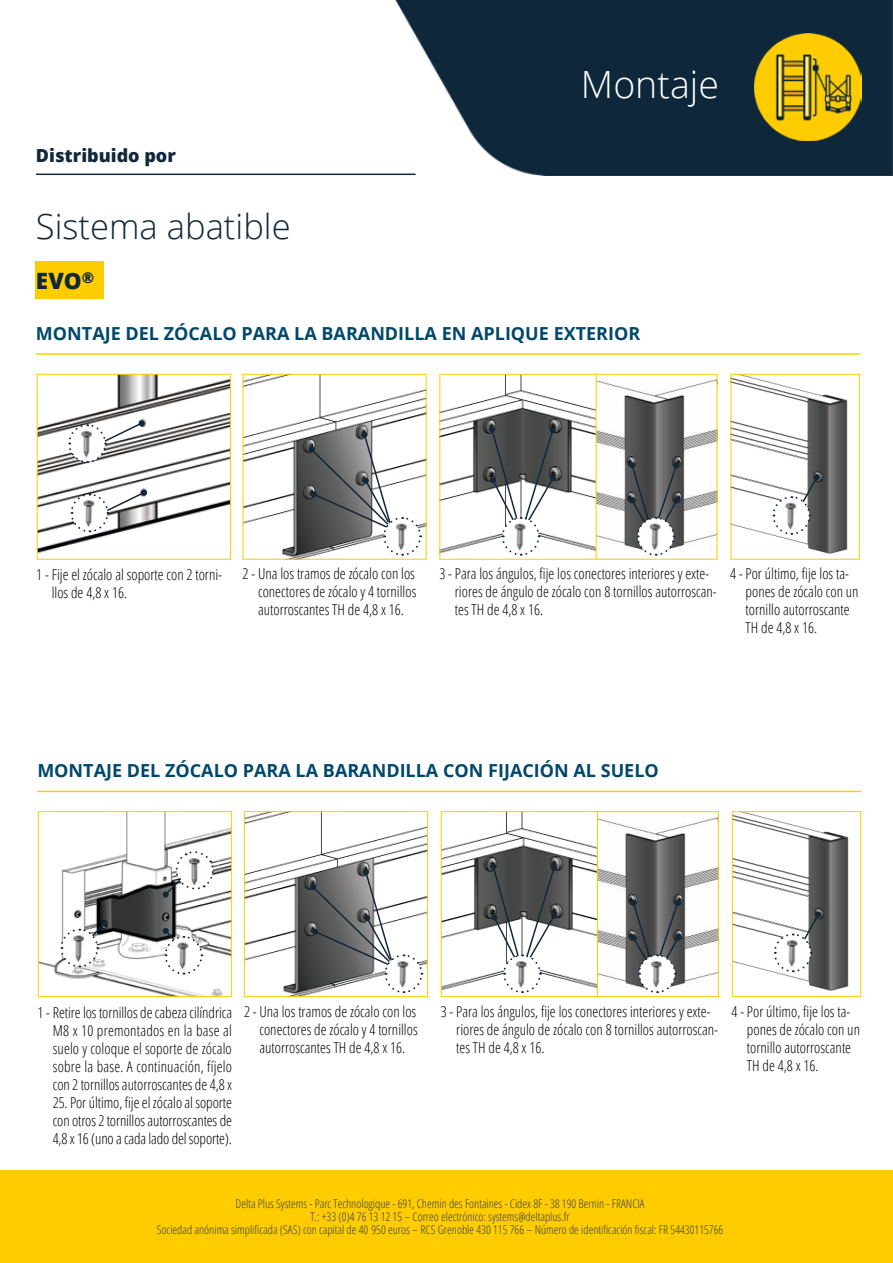
<style>
.page{position:relative;width:893px;height:1263px;background:#fff}
.page>*{position:absolute;margin:0;border:0;box-sizing:border-box;transform-origin:0 0}
.t1{font:300 37.5px "Open Sans";color:#fff}
.t2{font:300 34.5px "Open Sans";color:#11273a}
.t3{font:800 22.5px "Open Sans";color:#11273a}
.t4{font:700 18px "Open Sans";color:#00486b}
.t5{font:800 18px "Open Sans";color:#11273a}
.t6{font:300 condensed 15px/18px "Open Sans";color:#000}
.t7{font:300 condensed 12px/13px "Open Sans";color:#354054;text-align:center}
</style>
<div class="page">
<div style="left:0;top:1170px;width:893px;height:93px;background:#fc0"></div>
<img style="left:296px;top:0;width:597px;height:175px">
<div style="left:423px;top:0;width:393px;height:137px;background:#0f273a"></div>
<hr style="left:36px;top:174px;width:380px;height:1px;background:#11273a">
<img style="left:755px;top:34px;width:106px;height:106px">
<img style="left:40px;top:813px;width:190px;height:182px">
<div style="left:38px;top:811px;width:194px;height:186px;border:1px solid #fc0"></div>
<img style="left:246px;top:813px;width:180px;height:182px">
<div style="left:244px;top:811px;width:184px;height:186px;border:1px solid #fc0"></div>
<svg style="left:59px;top:920px;width:49px;height:48px"></svg>
<img style="left:70px;top:932px;width:19px;height:31px">
<svg style="left:310px;top:869px;width:113px;height:125px"></svg>
<img style="left:394px;top:957px;width:19px;height:32px">
<img style="left:443px;top:813px;width:154px;height:177px">
<div style="left:441px;top:811px;width:162px;height:186px;border:1px solid #fc0"></div>
<img style="left:599px;top:813px;width:118px;height:182px">
<div style="left:597px;top:811px;width:122px;height:186px;border:1px solid #fc0"></div>
<svg style="left:490px;top:864px;width:67px;height:130px"></svg>
<img style="left:513px;top:957px;width:18px;height:32px">
<svg style="left:630px;top:899px;width:52px;height:95px"></svg>
<img style="left:648px;top:957px;width:18px;height:32px">
<img style="left:734px;top:813px;width:115px;height:178px">
<div style="left:732px;top:811px;width:129px;height:186px;border:1px solid #fc0"></div>
<svg style="left:162px;top:927px;width:41px;height:48px"></svg>
<img style="left:174px;top:939px;width:19px;height:31px">
<svg style="left:773px;top:911px;width:48px;height:62px"></svg>
<img style="left:783px;top:937px;width:19px;height:31px">
<svg style="left:162px;top:849px;width:53px;height:49px"></svg>
<img style="left:185px;top:855px;width:19px;height:31px">
<img style="left:245px;top:376px;width:180px;height:182px">
<svg style="left:309px;top:432px;width:113px;height:125px"></svg>
<img style="left:393px;top:520px;width:18px;height:31px">
<img style="left:441px;top:376px;width:155px;height:182px">
<div style="left:439px;top:374px;width:163px;height:186px;border:1px solid #fc0"></div>
<img style="left:598px;top:376px;width:117px;height:182px">
<svg style="left:489px;top:426px;width:67px;height:131px"></svg>
<img style="left:511px;top:520px;width:19px;height:31px">
<svg style="left:629px;top:462px;width:51px;height:95px"></svg>
<img style="left:646px;top:520px;width:19px;height:31px">
<img style="left:733px;top:376px;width:115px;height:178px">
<div style="left:731px;top:374px;width:129px;height:186px;border:1px solid #fc0"></div>
<svg style="left:771px;top:474px;width:49px;height:62px"></svg>
<img style="left:782px;top:499px;width:19px;height:32px">
<img style="left:39px;top:376px;width:190px;height:177px">
<div style="left:37px;top:374px;width:194px;height:186px;border:1px solid #fc0"></div>
<svg style="left:67px;top:420px;width:78px;height:44px"></svg>
<img style="left:78px;top:427px;width:18px;height:32px">
<svg style="left:70px;top:489px;width:77px;height:44px"></svg>
<img style="left:80px;top:497px;width:19px;height:31px">
<div style="left:36px;top:261px;width:68px;height:38px;background:#fc0"></div>
<hr style="left:37px;top:791px;width:824px;height:1px;background:#fc0">
<hr style="left:36px;top:353px;width:824px;height:2px;background:#fc0">
<p class="t5" style="left:36px;top:142px;width:141px">Distribuido por</p>
<h2 class="t2" style="left:36px;top:203px;width:256px">Sistema abatible</h2>
<h3 class="t3" style="left:36px;top:263px;width:60px">EVO<sup>®</sup></h3>
<h1 class="t1" style="left:581px;top:59px;width:139px">Montaje</h1>
<p class="t4" style="left:36px;top:321px;width:606px">MONTAJE DEL ZÓCALO PARA LA BARANDILLA EN APLIQUE EXTERIOR</p>
<p class="t6" style="left:52px;top:565px;width:172px;text-indent:-15px">1 - Fije el zócalo al soporte con 2 torni&shy;llos de 4,8 x 16.</p>
<p class="t6" style="left:258px;top:564px;width:160px;text-align:justify;text-indent:-15px">2 - Una los tramos de zócalo con los conectores de zócalo y 4 tornillos autorroscantes TH de 4,8 x 16.</p>
<p class="t6" style="left:455px;top:564px;width:263px;text-indent:-15px">3 - Para los ángulos, fije los conectores interiores y exte&shy;riores de ángulo de zócalo con 8 tornillos autorroscan&shy;tes TH de 4,8 x 16.</p>
<p class="t6" style="left:746px;top:564px;width:115px;text-indent:-15px">4 - Por último, fije los ta&shy;pones de zócalo con un tornillo autorroscante<br>TH de 4,8 x 16.</p>
<p class="t4" style="left:37px;top:758px;width:623px">MONTAJE DEL ZÓCALO PARA LA BARANDILLA CON FIJACIÓN AL SUELO</p>
<p class="t6" style="left:53px;top:1003px;width:181px;text-align:justify;text-indent:-15px">1 - Retire los tornillos de cabeza cilíndrica M8 x 10 premontados en la base al suelo y coloque el soporte de zócalo sobre la base. A continuación, fíjelo con 2 tornillos autorroscantes de 4,8 x</p>
<p class="t6" style="left:53px;top:1093px;width:181px;text-align:justify">25. Por último, fije el zócalo al soporte con otros 2 tornillos autorroscantes de 4,8 x 16 (uno a cada lado del soporte).</p>
<p class="t6" style="left:259px;top:1002px;width:160px;text-align:justify;text-indent:-15px">2 - Una los tramos de zócalo con los conectores de zócalo y 4 tornillos autorroscantes TH de 4,8 x 16.</p>
<p class="t6" style="left:456px;top:1002px;width:263px;text-indent:-15px">3 - Para los ángulos, fije los conectores interiores y exte&shy;riores de ángulo de zócalo con 8 tornillos autorroscan&shy;tes TH de 4,8 x 16.</p>
<p class="t6" style="left:747px;top:1002px;width:115px;text-indent:-15px">4 - Por último, fije los ta&shy;pones de zócalo con un tornillo autorroscante<br>TH de 4,8 x 16.</p>
<p class="t7" style="left:157px;top:1197px;width:568px">Delta Plus Systems - Parc Technologique - 691, Chemin des Fontaines - Cidex 8F - 38 190 Bernin - FRANCIA<br>T.: +33 (0)4 76 13 12 15 – Correo electrónico: systems@deltaplus.fr<br>Sociedad anónima simplificada (SAS) con capital de 40 950 euros – RCS Grenoble 430 115 766 – Número de identificación fiscal: FR 54430115766</p>
</div>
